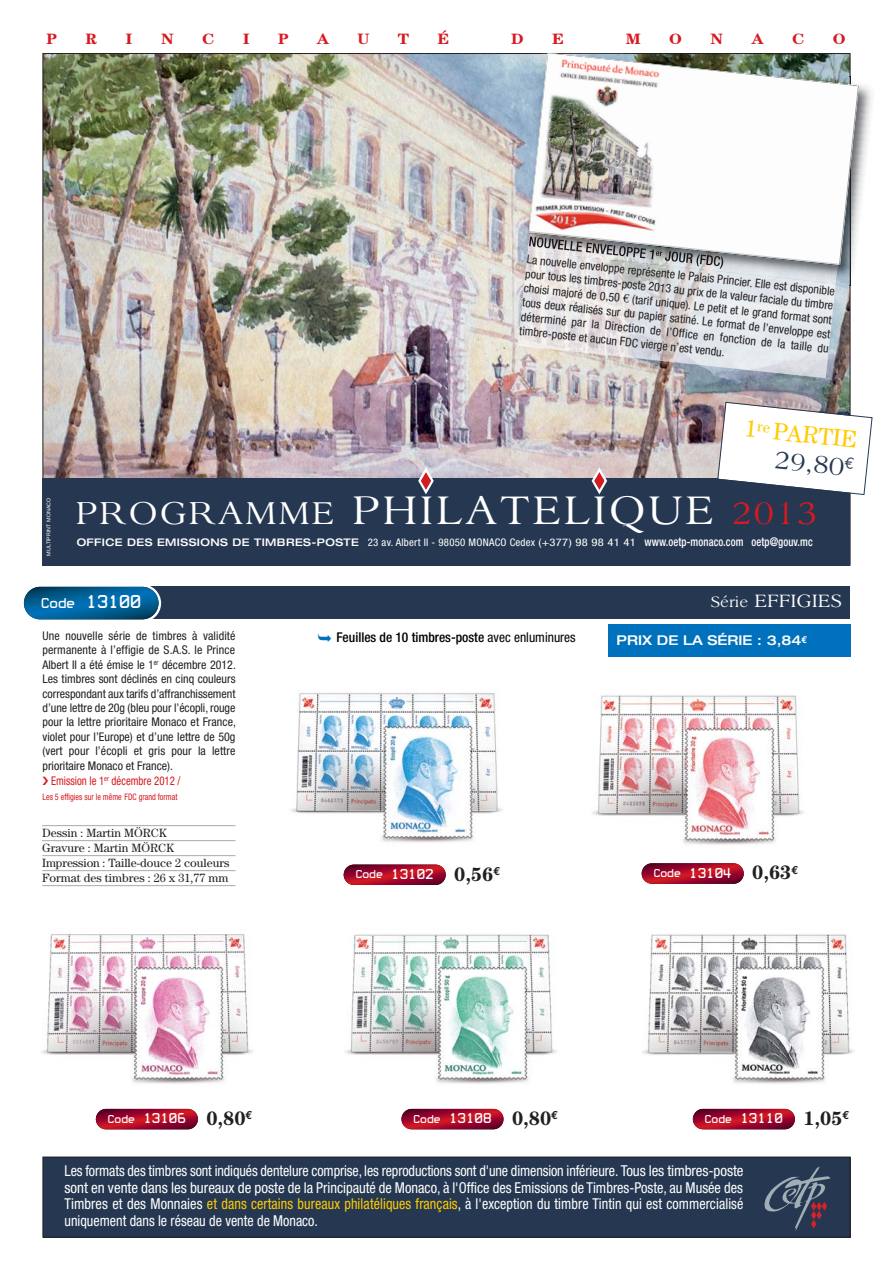
<style>
.page{position:relative;width:893px;height:1263px;background:#fff}
.page>*{position:absolute;margin:0;border:0;box-sizing:border-box;transform-origin:0 0}
.t1{font:43.5px "Sanford";letter-spacing:.06em;color:#fff}
.t2{font:27px "Sanford";color:#263851}
.t3{font:24px "Century";color:#ffcb04}
.t4{font:19.5px "Sanford";color:#fff}
.t5{font:19.5px "White Rabbit";color:#fff}
.t6{font:condensed 15px/16.5px "Helvetica Neue";color:#fff;text-align:justify;scale:.94 1}
.t7{font:15px "White Rabbit";color:#fff}
.t8{font:700 15px "Century";color:#d71920;scale:1.1 1}
.t9{font:500 condensed 13.5px "Helvetica Neue";color:#000}
.t10{font:500 expanded 13.5px "Helvetica Neue";color:#fff}
.t11{font:condensed 12px/14.4px "Helvetica Neue";color:#231f20;text-align:justify}
.t12{font:12px/15px "Century";color:#231f20}
.t13{font:condensed 10.5px "Helvetica Neue";letter-spacing:.025em;color:#fff}
.t14{font:condensed 9px "Helvetica Neue";color:#d71920;scale:.9 1}
.t15{font:5.25px "Helvetica Neue";letter-spacing:.025em;color:#fff}
.s1{font-family:"Euro Serif";font-stretch:normal}
.s2{font-size:34.5px}
.s3{font-size:34.5px;color:#d71920}
.s4{font-weight:500;font-stretch:expanded}
.s5{font-weight:500;font-size:12px}
.s6{font-size:15px}
.s7{color:#d71920}
.s8{font-weight:400}
.s9{font-size:16.5px}
.s10{font-size:12px}
.s11{font-family:"Century";font-weight:700;font-size:19.5px;color:#231f20}
.s12{color:#ffcb04}
</style>
<div class="page">
<img style="left:45px;top:55px;width:803px;height:423px">
<div style="left:43px;top:478px;width:807px;height:88px;background:#263851"></div>
<div style="left:43px;top:1157px;width:807px;height:80px;background:#263851"></div>
<div style="left:43px;top:1157px;width:807px;height:80px;border:1px solid #231f20"></div>
<svg style="left:764px;top:1166px;width:66px;height:64px"></svg>
<svg style="left:592px;top:467px;width:15px;height:27px"></svg>
<svg style="left:418px;top:467px;width:16px;height:27px"></svg>
<svg style="left:717px;top:401px;width:156px;height:94px"></svg>
<img style="left:41px;top:934px;width:212px;height:150px">
<img style="left:345px;top:934px;width:212px;height:150px">
<img style="left:642px;top:934px;width:212px;height:150px">
<img style="left:518px;top:251px;width:318px;height:127px">
<div style="left:43px;top:586px;width:807px;height:33px;background:#263851"></div>
<svg style="left:344px;top:865px;width:102px;height:20px"></svg>
<svg style="left:344px;top:864px;width:102px;height:21px;background:#a40d2b"></svg>
<svg style="left:401px;top:1109px;width:102px;height:20px"></svg>
<svg style="left:401px;top:1109px;width:102px;height:20px;background:#a40a28"></svg>
<svg style="left:693px;top:1109px;width:102px;height:20px"></svg>
<svg style="left:693px;top:1109px;width:102px;height:20px;background:#a40928"></svg>
<svg style="left:23px;top:586px;width:138px;height:34px"></svg>
<svg style="left:24px;top:587px;width:135px;height:32px;background:#006097"></svg>
<svg style="left:642px;top:863px;width:100px;height:21px"></svg>
<svg style="left:642px;top:863px;width:102px;height:21px;background:#a20b29"></svg>
<div style="left:608px;top:624px;width:242px;height:33px;background:#0071bc"></div>
<hr style="left:42px;top:825px;width:193px;height:1px;background:#a7a9ac">
<hr style="left:42px;top:840px;width:193px;height:1px;background:#a7a9ac">
<hr style="left:42px;top:855px;width:193px;height:1px;background:#a7a9ac">
<hr style="left:42px;top:870px;width:193px;height:1px;background:#a7a9ac">
<hr style="left:42px;top:885px;width:193px;height:1px;background:#a7a9ac">
<svg style="left:96px;top:1109px;width:102px;height:20px"></svg>
<svg style="left:96px;top:1109px;width:102px;height:20px;background:#a40928"></svg>
<img style="left:850px;top:84px;width:22px;height:202px">
<img style="left:521px;top:54px;width:329px;height:231px">
<img style="left:528px;top:233px;width:310px;height:51px">
<img style="left:665px;top:265px;width:58px;height:4px">
<img style="left:529px;top:53px;width:330px;height:212px">
<img style="left:291px;top:692px;width:211px;height:151px">
<img style="left:592px;top:695px;width:212px;height:150px">
<p class="t8" style="left:46px;top:34px;width:11px">P</p>
<p class="t8" style="left:86px;top:34px;width:12px">R</p>
<p class="t8" style="left:126px;top:34px;width:8px">I</p>
<p class="t8" style="left:161px;top:34px;width:13px">N</p>
<p class="t8" style="left:202px;top:34px;width:13px">C</p>
<p class="t8" style="left:243px;top:34px;width:8px">I</p>
<p class="t8" style="left:278px;top:34px;width:11px">P</p>
<p class="t8" style="left:317px;top:34px;width:13px">A</p>
<p class="t8" style="left:357px;top:34px;width:12px">U</p>
<p class="t8" style="left:398px;top:34px;width:12px">T</p>
<p class="t8" style="left:438px;top:34px;width:12px">É</p>
<p class="t8" style="left:511px;top:34px;width:13px">D</p>
<p class="t8" style="left:552px;top:34px;width:12px">E</p>
<p class="t8" style="left:626px;top:34px;width:15px">M</p>
<p class="t8" style="left:669px;top:34px;width:13px">O</p>
<p class="t8" style="left:710px;top:34px;width:13px">N</p>
<p class="t8" style="left:751px;top:34px;width:13px">A</p>
<p class="t8" style="left:792px;top:34px;width:13px">C</p>
<p class="t8" style="left:833px;top:34px;width:13px">O</p>
<p class="t11" style="left:527px;top:253px;width:311px;rotate:6deg">La nouvelle enveloppe représente le Palais Princier. Elle est disponible pour tous les timbres-poste 2013 au prix de la valeur faciale du timbre choisi majoré de 0,50 <span class="s1">€</span> (tarif unique). Le petit et le grand format sont tous deux réalisés sur du papier satiné. Le format de l’enveloppe est déterminé par la Direction de l’Office en fonction de la taille du timbre-poste et aucun FDC vierge n’est vendu.</p>
<p class="t15" style="left:47px;top:556px;width:59px;rotate:-90deg">MULTIPRINT MONACO</p>
<h3 class="t3" style="left:746px;top:420px;width:114px;rotate:6deg">1<sup>re</sup> PARTIE</h3>
<h2 class="t2" style="left:777px;top:443px;width:81px;rotate:6deg">29,80<sup>€</sup></h2>
<h1 class="t1" style="left:76px;top:484px;width:743px"><span class="s2">PROGRAMME</span> PHILATELIQUE <span class="s3">2013</span></h1>
<p class="t13" style="left:77px;top:538px;width:737px"><span class="s4">OFFICE DES EMISSIONS DE TIMBRES-POSTE</span> 23 av. Albert II - 98050 MONACO Cedex (+377) 98 98 41 41 <span class="s5">www.oetp-monaco.com oetp@gouv.mc</span></p>
<h3 class="t5" style="left:41px;top:590px;width:102px"><span class="s6">Code</span> 13100</h3>
<p class="t11" style="left:43px;top:629px;width:195px;text-align:left">Une nouvelle série de timbres à validité permanente à l’effigie de S.A.S. le Prince Albert II a été émise le 1<sup>er</sup> décembre 2012.<br>Les timbres sont déclinés en cinq couleurs correspondant aux tarifs d’affranchissement d’une lettre de 20g (bleu pour l’écopli, rouge pour la lettre prioritaire Monaco et France, violet pour l’Europe) et d’une lettre de 50g (vert pour l’écopli et gris pour la lettre prioritaire Monaco et France).<br><span class="s7">❯ Emission le 1</span><sup>er</sup> <span class="s7">décembre 2012 /</span></p>
<p class="t14" style="left:43px;top:793px;width:152px">Les 5 effigies sur le même FDC grand format</p>
<p class="t12" style="left:42px;top:826px;width:189px">Dessin : Martin MÖRCK<br>Gravure : Martin MÖRCK<br>Impression : Taille-douce 2 couleurs<br>Format des timbres : 26 x 31,77 mm</p>
<p class="t9" style="left:336px;top:633px;width:241px">Feuilles de 10 timbres-poste <span class="s8">avec enluminures</span></p>
<h3 class="t4" style="left:711px;top:589px;width:133px"><span class="s9">Série</span> EFFIGIES</h3>
<p class="t10" style="left:617px;top:635px;width:192px">PRIX DE LA SÉRIE : 3,84<sup>€</sup></p>
<p class="t7" style="left:356px;top:865px;width:146px"><span class="s10">Code</span> 13102 <span class="s11">0,56</span><sup>€</sup></p>
<p class="t7" style="left:654px;top:864px;width:146px"><span class="s10">Code</span> 13104 <span class="s11">0,63</span><sup>€</sup></p>
<p class="t7" style="left:108px;top:1109px;width:146px"><span class="s10">Code</span> 13106 <span class="s11">0,80</span><sup>€</sup></p>
<p class="t7" style="left:413px;top:1109px;width:146px"><span class="s10">Code</span> 13108 <span class="s11">0,80</span><sup>€</sup></p>
<p class="t7" style="left:705px;top:1109px;width:146px"><span class="s10">Code</span> 13110 <span class="s11">1,05</span><sup>€</sup></p>
<p class="t6" style="left:65px;top:1164px;width:724px">Les formats des timbres sont indiqués dentelure comprise, les reproductions sont d'une dimension inférieure. Tous les timbres-poste sont en vente dans les bureaux de poste de la Principauté de Monaco, à l'Office des Emissions de Timbres-Poste, au Musée des Timbres et des Monnaies <span class="s12">et dans certains bureaux philatéliques français</span>, à l'exception du timbre Tintin qui est commercialisé uniquement dans le réseau de vente de Monaco.</p>
</div>
